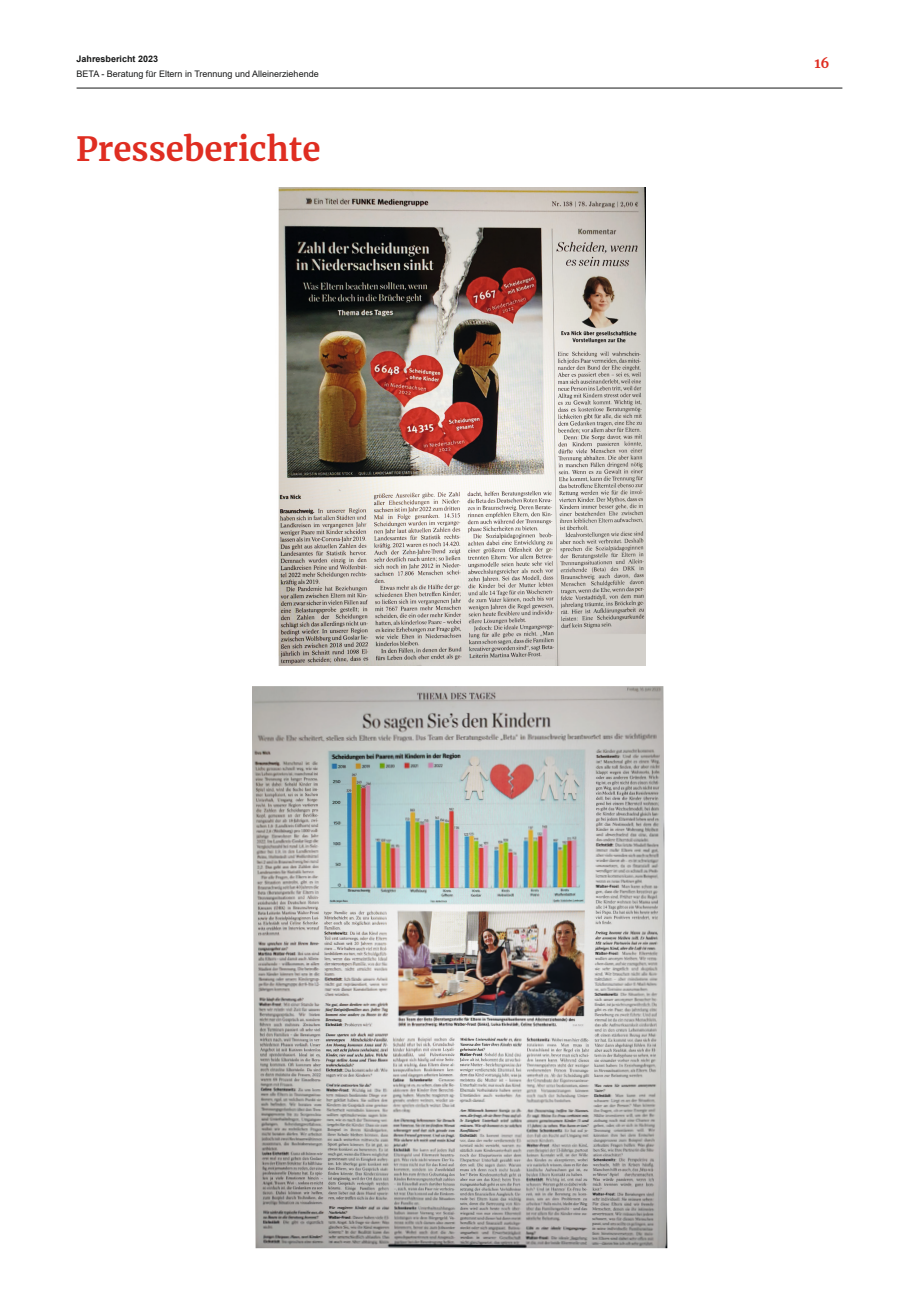
<style>
.page{position:relative;width:919px;height:1289px;background:#fff}
.page>*{position:absolute;margin:0;border:0;box-sizing:border-box;transform-origin:0 0}
.Headlinegröße_II_22_28_pt{font:700 33px "Merriweather";color:#df2d21}
.t1{font:700 13.5px "Merriweather";color:#df2d21}
.t2{font:9px "Arial";color:#171818}
.t3{font:700 9px "Arial";color:#171818}
</style>
<div class="page">
<hr style="left:77px;top:88px;width:765px;height:1px;background:#171818">
<img style="left:278px;top:187px;width:367px;height:478px">
<img style="left:252px;top:686px;width:415px;height:562px">
<p class="t3" style="left:77px;top:52px;width:83px">Jahresbericht 2023</p>
<p class="t2" style="left:77px;top:67px;width:243px">BETA - Beratung für Eltern in Trennung und Alleinerziehende</p>
<p class="Headlinegröße_II_22_28_pt" style="left:76px;top:126px;width:246px">Presseberichte</p>
<h2 class="t1" style="left:814px;top:54px;width:17px">16</h2>
</div>
